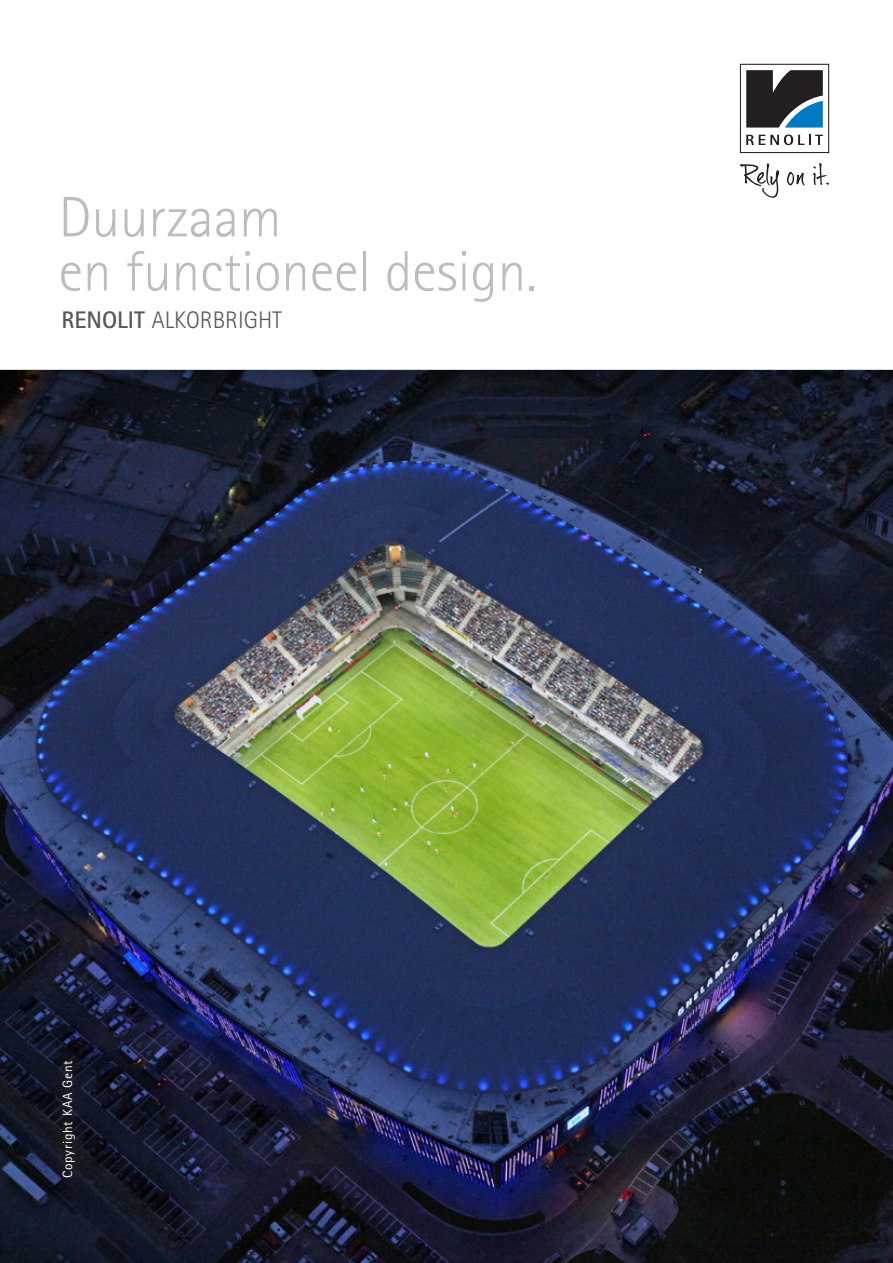
<style>
.page{position:relative;width:893px;height:1263px;background:#fff}
.page>*{position:absolute;margin:0;border:0;box-sizing:border-box;transform-origin:0 0}
.t1{font:300 57px/54px "Rotis Sans Serif Pro";color:#bcbdc0}
.t2{font:300 24px "Rotis Sans Serif Pro";color:#57585a}
.t3{font:13.5px "Rotis Sans Serif Pro";letter-spacing:.05em;color:#fff}
.s1{font-weight:700}
</style>
<div class="page">
<img style="left:0;top:421px;width:893px;height:842px">
<svg style="left:740px;top:64px;width:89px;height:89px"></svg>
<svg style="left:787px;top:172px;width:18px;height:14px"></svg>
<svg style="left:813px;top:163px;width:16px;height:22px"></svg>
<svg style="left:740px;top:163px;width:39px;height:35px"></svg>
<svg style="left:0;top:370px;width:893px;height:51px;background:#131724"></svg>
<svg style="left:47px;top:1045px;width:43px;height:147px;background:#141724"></svg>
<p class="t1" style="left:59px;top:191px;width:480px">Duurzaam<br>en functioneel design.</p>
<p class="t2" style="left:62px;top:306px;width:222px"><span class="s1">RENOLIT</span> ALKORBRIGHT</p>
<p class="t3" style="left:60px;top:1178px;width:119px;rotate:-90deg">Copyright KAA Gent</p>
</div>
